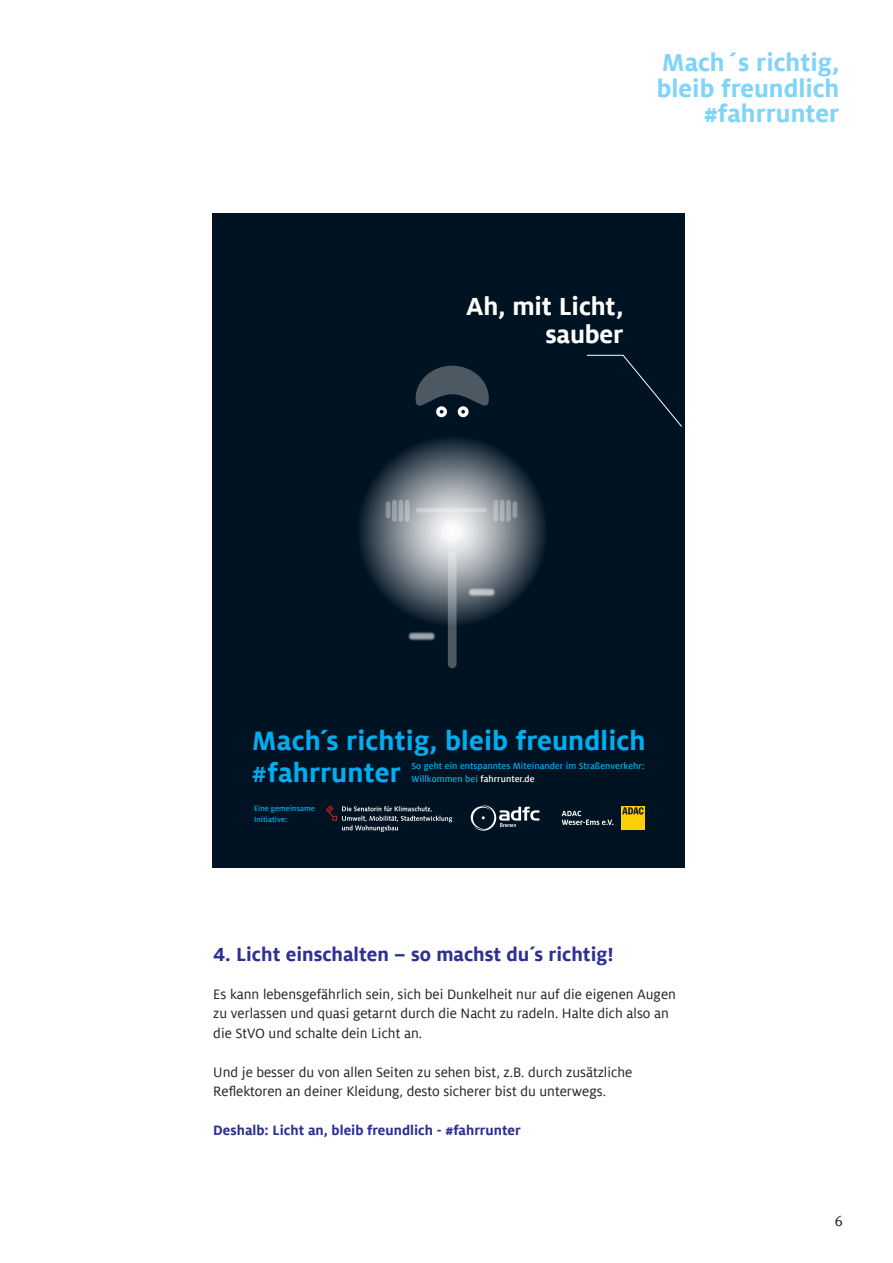
<style>
.page{position:relative;width:893px;height:1263px;background:#fff}
.page>*{position:absolute;margin:0;border:0;box-sizing:border-box;transform-origin:0 0}
.t1{font:700 29.4px/32px "Milo ADAC";letter-spacing:.005em;color:#00aeef}
.t2{font:700 27.3px/28.2px "Milo ADAC";letter-spacing:-.005em;color:#fff;text-align:right}
.t3{font:700 27px/25.5px "Milo ADAC";color:#80d4f7;text-align:right}
.t4{font:700 21px "Milo ADAC";color:#2e3092}
.t5{font:15px/19.5px "Milo ADAC";color:#231f20}
.t6{font:700 15px "Milo ADAC";color:#2e3092}
.t7{font:15px "Meta Plus";color:#231f20}
.t8{font:500 9.9px/12.3px "Milo ADAC";letter-spacing:.005em;color:#00aeef}
.t9{font:500 8.25px/10.6px "Milo ADAC";letter-spacing:.005em;color:#00aeef}
.s1{font-weight:500}
.s2{color:#fff}
</style>
<div class="page">
<div style="left:213px;top:213px;width:472px;height:654px;background:#001322"></div>
<div style="left:621px;top:806px;width:23px;height:24px;background:#fece08"></div>
<svg style="left:622px;top:807px;width:22px;height:7px"></svg>
<svg style="left:562px;top:811px;width:51px;height:14px"></svg>
<svg style="left:471px;top:805px;width:68px;height:26px"></svg>
<svg style="left:326px;top:805px;width:126px;height:27px"></svg>
<svg style="left:586px;top:354px;width:96px;height:73px"></svg>
<svg style="left:416px;top:366px;width:73px;height:52px"></svg>
<div style="left:448px;top:552px;width:9px;height:116px;background:#4c5963;border-radius:4px"></div>
<svg style="left:357px;top:435px;width:190px;height:191px"></svg>
<svg style="left:467px;top:587px;width:29px;height:10px"></svg>
<svg style="left:472px;top:592px;width:19px;height:1px"></svg>
<svg style="left:408px;top:632px;width:28px;height:9px"></svg>
<svg style="left:412px;top:636px;width:20px;height:1px"></svg>
<h3 class="t3" style="left:657px;top:50px;width:184px">Mach´s richtig, bleib freundlich #fahrrunter</h3>
<h2 class="t2" style="left:466px;top:292px;width:159px">Ah, mit Licht, sauber</h2>
<h1 class="t1" style="left:252px;top:725px;width:395px">Mach´s richtig, bleib freundlich <span class="s1">#</span>fahrrunter</h1>
<p class="t8" style="left:411px;top:760px;width:235px">So geht ein entspanntes Miteinander im Straßenverkehr:<br>Willkommen bei <span class="s2">fahrrunter.de</span></p>
<p class="t9" style="left:254px;top:803px;width:62px">Eine gemeinsame<br>Initiative:</p>
<h3 class="t4" style="left:213px;top:943px;width:402px">4. Licht einschalten – so machst du´s richtig!</h3>
<p class="t5" style="left:213px;top:984px;width:464px">Es kann lebensgefährlich sein, sich bei Dunkelheit nur auf die eigenen Augen zu verlassen und quasi getarnt durch die Nacht zu radeln. Halte dich also an die StVO und schalte dein Licht an.</p>
<p class="t5" style="left:213px;top:1062px;width:420px">Und je besser du von allen Seiten zu sehen bist, z.B. durch zusätzliche<br>Reflektoren an deiner Kleidung, desto sicherer bist du unterwegs.</p>
<p class="t6" style="left:213px;top:1122px;width:309px">Deshalb: Licht an, bleib freundlich - #fahrrunter</p>
<p class="t7" style="left:835px;top:1212px;width:10px">6</p>
</div>
